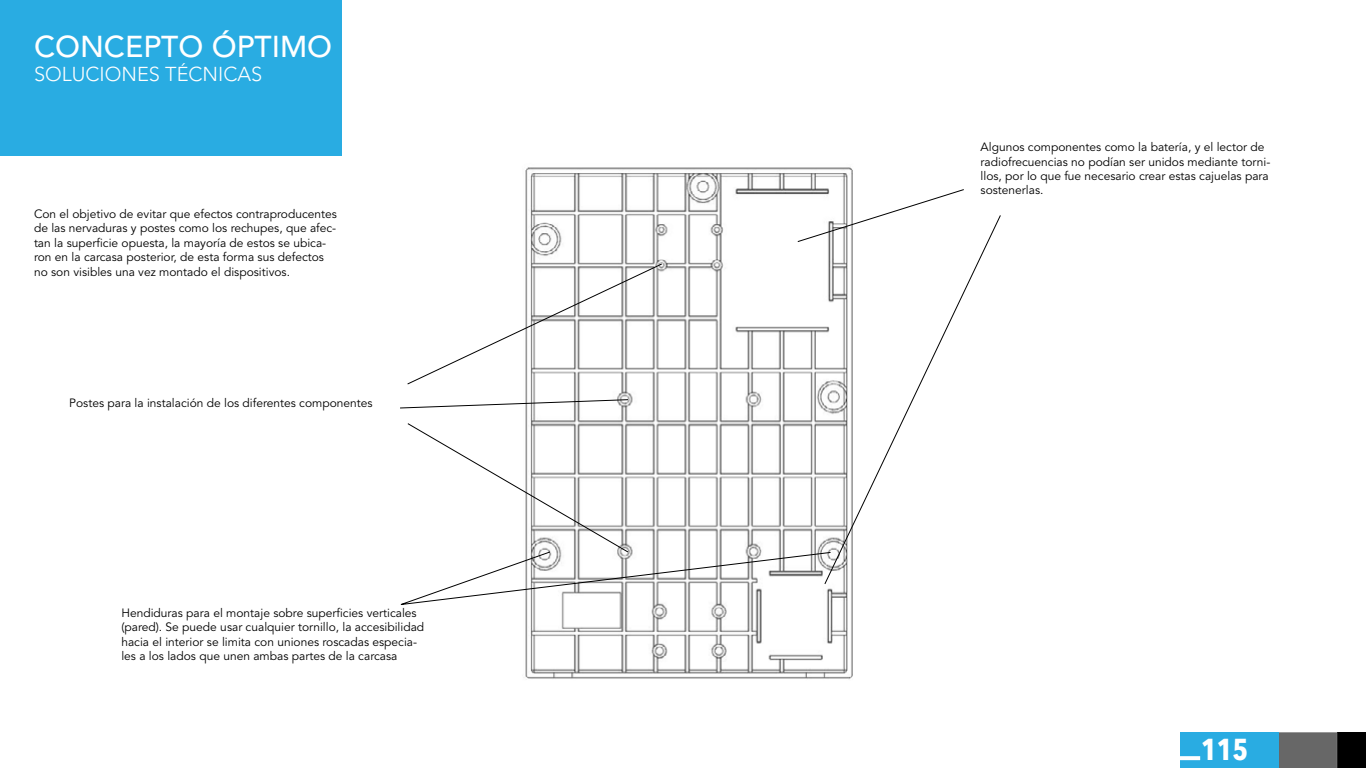
<style>
.page{position:relative;width:1366px;height:768px;background:#fff}
.page>*{position:absolute;margin:0;border:0;box-sizing:border-box;transform-origin:0 0}
.t1{font:500 30px "Avenir LT Std";color:#fff}
.t2{font:700 condensed 30px "Avenir Next LT Pro";color:#fff}
.t3{font:300 20px "Avenir LT Std";color:#fff}
.t4{font:12px/14.4px "Avenir LT Std";color:#000}
</style>
<div class="page">
<div style="left:1337px;top:732px;width:29px;height:36px;background:#000"></div>
<div style="left:1278px;top:732px;width:59px;height:36px;background:#676767"></div>
<div style="left:1180px;top:732px;width:98px;height:36px;background:#29ace2"></div>
<svg style="left:1180px;top:756px;width:20px;height:4px"></svg>
<div style="left:0;top:0;width:342px;height:156px;background:#29ace2"></div>
<img style="left:525px;top:167px;width:328px;height:512px">
<svg style="left:824px;top:215px;width:177px;height:370px"></svg>
<svg style="left:797px;top:188px;width:168px;height:55px"></svg>
<svg style="left:400px;top:399px;width:229px;height:10px"></svg>
<svg style="left:400px;top:422px;width:432px;height:185px"></svg>
<svg style="left:407px;top:263px;width:256px;height:122px"></svg>
<h1 class="t1" style="left:34px;top:29px;width:300px">CONCEPTO ÓPTIMO</h1>
<h2 class="t3" style="left:34px;top:62px;width:230px">SOLUCIONES TÉCNICAS</h2>
<p class="t4" style="left:34px;top:207px;width:304px">Con el objetivo de evitar que efectos contraproducentes de las nervaduras y postes como los rechupes, que afec&shy;tan la superficie opuesta, la mayoría de estos se ubica&shy;ron en la carcasa posterior, de esta forma sus defectos no son visibles una vez montado el dispositivos.</p>
<p class="t4" style="left:69px;top:396px;width:305px">Postes para la instalación de los diferentes componentes</p>
<p class="t4" style="left:121px;top:606px;width:304px">Hendiduras para el montaje sobre superficies verticales (pared). Se puede usar cualquier tornillo, la accesibilidad hacia el interior se limita con uniones roscadas especia&shy;les a los lados que unen ambas partes de la carcasa</p>
<p class="t4" style="left:981px;top:140px;width:291px">Algunos componentes como la batería, y el lector de radiofrecuencias no podían ser unidos mediante torni&shy;llos, por lo que fue necesario crear estas cajuelas para sostenerlas.</p>
<h1 class="t2" style="left:1201px;top:731px;width:49px">115</h1>
</div>
